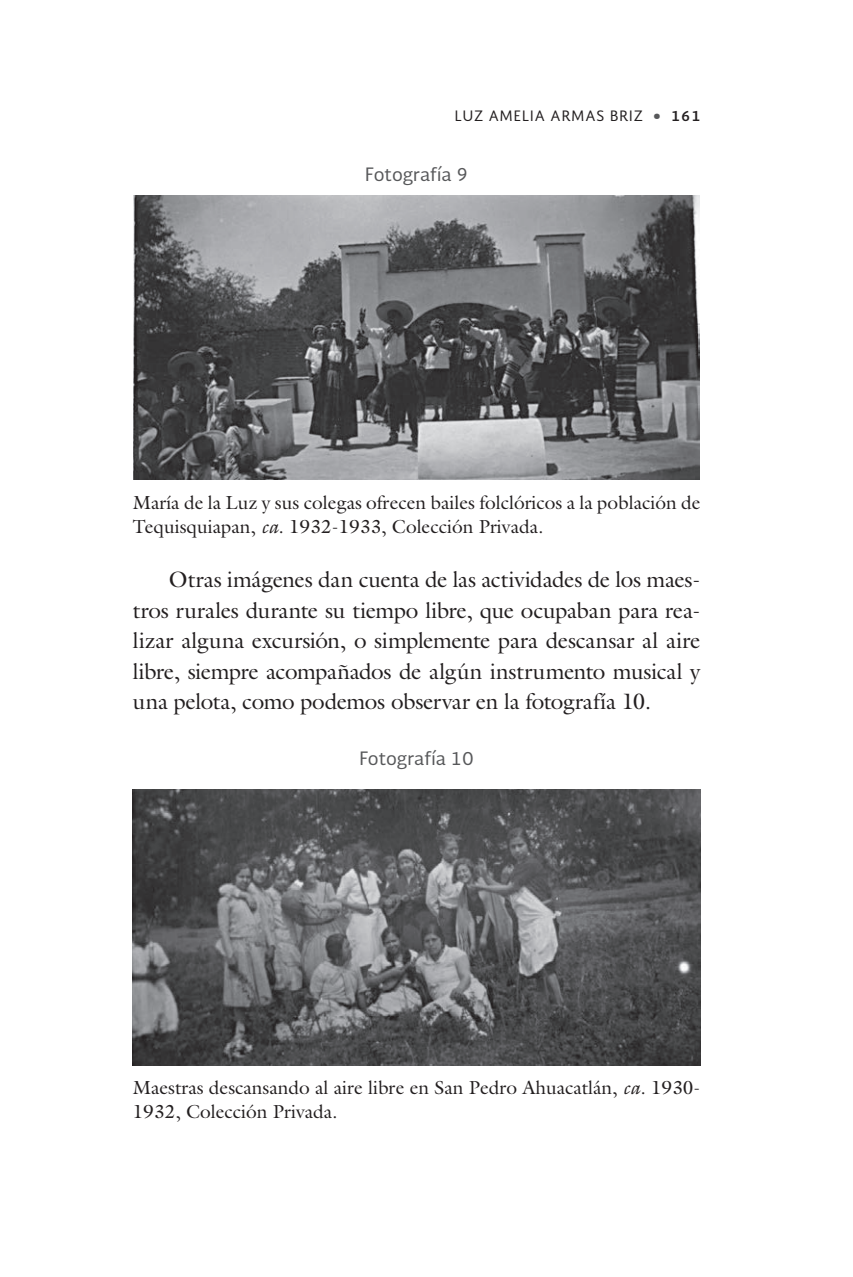
<style>
.page{position:relative;width:853px;height:1277px;background:#fff}
.page>*{position:absolute;margin:0;border:0;box-sizing:border-box;transform-origin:0 0}
.t1{font:22.4px/30.6px "Galliard";letter-spacing:-.015em;color:#231f20;text-align:justify}
.t2{font:19px/24px "Galliard";color:#231f20}
.t3{font:18px "Soberana Sans";color:#57585a}
.t4{font:14px "Soberana Sans";letter-spacing:.07em;color:#231f20}
.s1{font-weight:900;color:#57585a}
.s2{font-weight:700}
.s3{font-style:italic}
</style>
<div class="page">
<img style="left:134px;top:196px;width:565px;height:283px">
<img style="left:133px;top:789px;width:567px;height:276px">
<p class="t4" style="left:454px;top:107px;width:247px">LUZ AMELIA ARMAS BRIZ <span class="s1">•</span> <span class="s2">161</span></p>
<p class="t3" style="left:365px;top:162px;width:104px">Fotografía 9</p>
<p class="t2" style="left:133px;top:490px;width:568px">María de la Luz y sus colegas ofrecen bailes folclóricos a la población de<br>Tequisquiapan, <span class="s3">ca</span>. 1932-1933, Colección Privada.</p>
<p class="t1" style="left:133px;top:564px;width:568px;text-indent:36px">Otras imágenes dan cuenta de las actividades de los maes&shy;tros rurales durante su tiempo libre, que ocupaban para rea&shy;lizar alguna excursión, o simplemente para descansar al aire libre, siempre acompañados de algún instrumento musical y una pelota, como podemos observar en la fotografía 10.</p>
<p class="t3" style="left:359px;top:747px;width:116px">Fotografía 10</p>
<p class="t2" style="left:133px;top:1074px;width:568px">Maestras descansando al aire libre en San Pedro Ahuacatlán, <span class="s3">ca</span>. 1930-<br>1932, Colección Privada.</p>
</div>
